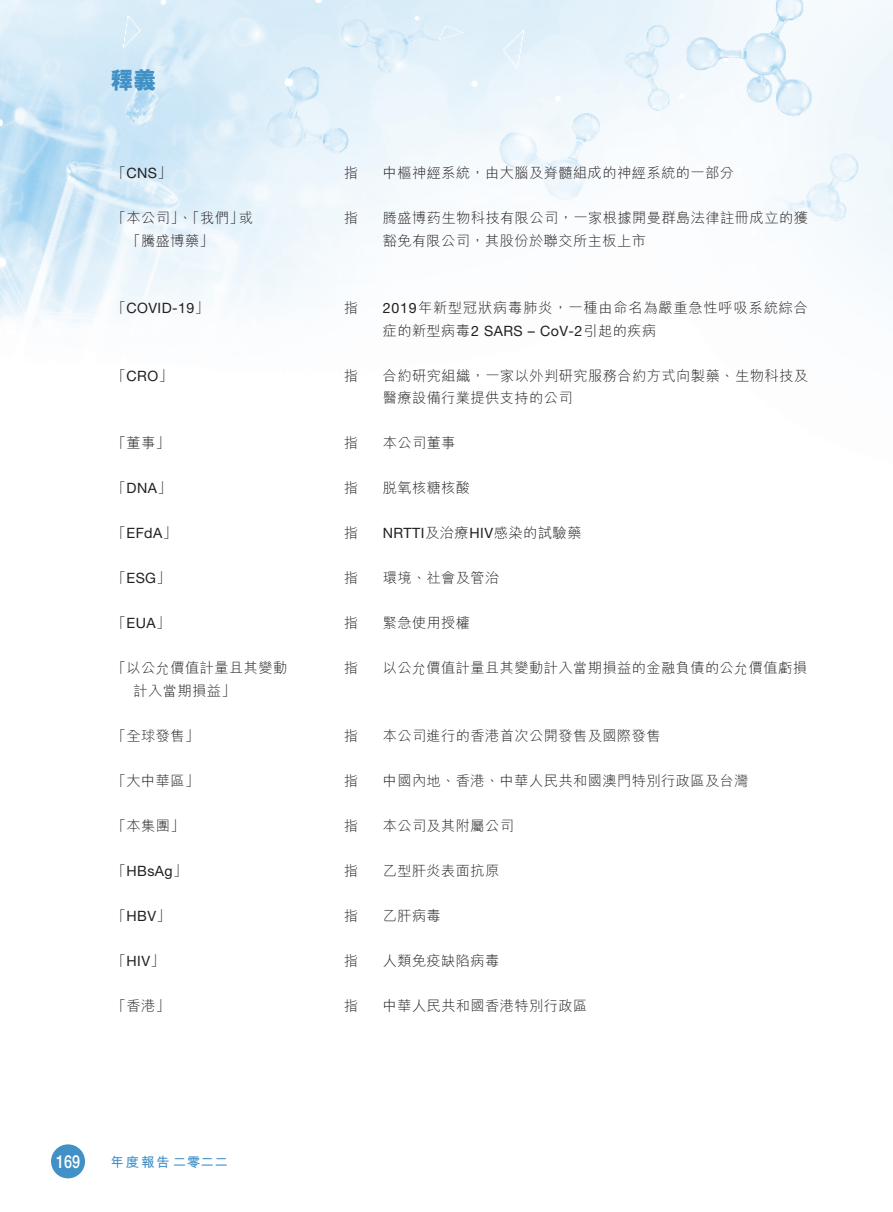
<style>
.page{position:relative;width:893px;height:1212px;background:#fff}
.page>*{position:absolute;margin:0;border:0;box-sizing:border-box;transform-origin:0 0}
.t1{font:800 24px "M Hei HK";color:#4191c7;scale:.95 1}
.t2{font:500 18px "Helvetica Neue LT Std";color:#fff;scale:.8 1}
.t3{font:300 14.25px/22.5px "M Hei HK";letter-spacing:.03em;color:#231f20}
.t4{font:14.25px "Helvetica Neue LT Std";letter-spacing:.03em;color:#231f20}
.t5{font:300 14.25px "M Hei HK";letter-spacing:.055em;color:#231f20}
.t6{font:700 13.5px "M Hei HK";letter-spacing:.13em;color:#4191c7}
.s1{font-family:"M Hei HK";font-weight:300}
.s2{font-family:"M Hei HKS"}
.s3{font-family:"Helvetica Neue LT Std";font-weight:400}
</style>
<div class="page">
<img style="left:0;top:0;width:893px;height:1179px">
<div style="left:51px;top:1144px;width:34px;height:34px;background:#4191c7;border-radius:50%"></div>
<h1 class="t1" style="left:111px;top:65px;width:50px">釋義</h1>
<p class="t4" style="left:112px;top:164px;width:61px"><span class="s1">「</span>CNS<span class="s1">」</span></p>
<p class="t3" style="left:344px;top:161px;width:16px">指</p>
<p class="t3" style="left:383px;top:161px;width:353px">中樞神經系統，由大腦及脊髓組成的神經系統的一部分</p>
<p class="t3" style="left:126px;top:206px;width:119px;text-indent:-14px">「本公司」、「我們」「騰盛博藥「</p>
<p class="t3" style="left:383px;top:206px;width:427px"><span class="s2">騰盛博藥</span>生物科技有限公司，一家根據開曼群島法律註冊成立的獲</p>
<p class="t3" style="left:239px;top:206px;width:16px">或</p>
<p class="t3" style="left:344px;top:206px;width:16px">指</p>
<p class="t3" style="left:383px;top:229px;width:265px">豁免有限公司，其股份於聯交所主板上市</p>
<p class="t4" style="left:112px;top:299px;width:99px"><span class="s1">「</span>COVID-19<span class="s1">」</span></p>
<p class="t3" style="left:344px;top:296px;width:16px">指</p>
<p class="t5" style="left:383px;top:301px;width:427px"><span class="s3">2019</span>年新型冠狀病毒肺炎，一種由命名為嚴重急性呼吸系統綜合</p>
<p class="t4" style="left:112px;top:367px;width:62px"><span class="s1">「</span>CRO<span class="s1">」</span></p>
<p class="t3" style="left:344px;top:364px;width:16px">指</p>
<p class="t3" style="left:383px;top:319px;width:275px">症的新型病毒<span class="s3">2 SARS – CoV-2</span>引起的疾病</p>
<p class="t3" style="left:383px;top:364px;width:427px">合約研究組織，一家以外判研究服務合約方式向製藥、生物科技及</p>
<p class="t3" style="left:112px;top:431px;width:60px">「董事」</p>
<p class="t3" style="left:344px;top:431px;width:16px">指</p>
<p class="t3" style="left:383px;top:386px;width:192px">醫療設備行業提供支持的公司</p>
<p class="t3" style="left:383px;top:431px;width:74px">本公司董事</p>
<p class="t4" style="left:112px;top:479px;width:61px"><span class="s1">「</span>DNA<span class="s1">」</span></p>
<p class="t3" style="left:344px;top:476px;width:16px">指</p>
<p class="t3" style="left:383px;top:476px;width:89px">脫氧核糖核酸</p>
<p class="t4" style="left:112px;top:524px;width:67px"><span class="s1">「</span>EFdA<span class="s1">」</span></p>
<p class="t3" style="left:344px;top:521px;width:16px">指</p>
<p class="t3" style="left:383px;top:521px;width:200px"><span class="s3">NRTTI</span>及治療<span class="s3">HIV</span>感染的試驗藥</p>
<p class="t4" style="left:112px;top:569px;width:60px"><span class="s1">「</span>ESG<span class="s1">」</span></p>
<p class="t3" style="left:344px;top:566px;width:16px">指</p>
<p class="t3" style="left:383px;top:566px;width:118px">環境、社會及管治</p>
<p class="t3" style="left:383px;top:611px;width:89px">緊急使用授權</p>
<p class="t3" style="left:344px;top:611px;width:16px">指</p>
<p class="t4" style="left:112px;top:614px;width:60px"><span class="s1">「</span>EUA<span class="s1">」</span></p>
<p class="t3" style="left:134px;top:656px;width:155px;text-indent:-22px">「以公允價值計量且其變動計入當期損益「</p>
<p class="t3" style="left:383px;top:656px;width:426px">以公允價值計量且其變動計入當期損益的金融負債的公允價值虧損</p>
<p class="t3" style="left:344px;top:656px;width:16px">指</p>
<p class="t3" style="left:112px;top:724px;width:89px">「全球發售」</p>
<p class="t3" style="left:344px;top:724px;width:16px">指</p>
<p class="t3" style="left:383px;top:724px;width:279px">本公司進行的香港首次公開發售及國際發售</p>
<p class="t3" style="left:112px;top:769px;width:89px">「大中華區」</p>
<p class="t3" style="left:344px;top:769px;width:16px">指</p>
<p class="t3" style="left:383px;top:769px;width:367px">中國內地、香港、中華人民共和國澳門特別行政區及台灣</p>
<p class="t3" style="left:112px;top:814px;width:74px">「本集團」</p>
<p class="t3" style="left:344px;top:814px;width:16px">指</p>
<p class="t3" style="left:383px;top:814px;width:133px">本公司及其附屬公司</p>
<p class="t4" style="left:112px;top:862px;width:77px"><span class="s1">「</span>HBsAg<span class="s1">」</span></p>
<p class="t3" style="left:344px;top:859px;width:16px">指</p>
<p class="t3" style="left:383px;top:859px;width:118px">乙型肝炎表面抗原</p>
<p class="t4" style="left:112px;top:907px;width:60px"><span class="s1">「</span>HBV<span class="s1">」</span></p>
<p class="t3" style="left:344px;top:904px;width:16px">指</p>
<p class="t3" style="left:383px;top:904px;width:60px">乙肝病毒</p>
<p class="t4" style="left:112px;top:952px;width:54px"><span class="s1">「</span>HIV<span class="s1">」</span></p>
<p class="t3" style="left:344px;top:949px;width:16px">指</p>
<p class="t3" style="left:383px;top:949px;width:118px">人類免疫缺陷病毒</p>
<p class="t3" style="left:112px;top:994px;width:60px">「香港」</p>
<p class="t3" style="left:344px;top:994px;width:16px">指</p>
<p class="t3" style="left:383px;top:994px;width:206px">中華人民共和國香港特別行政區</p>
<p class="t2" style="left:56px;top:1151px;width:32px">169</p>
<p class="t6" style="left:111px;top:1152px;width:119px">年度報告二零二二</p>
</div>
